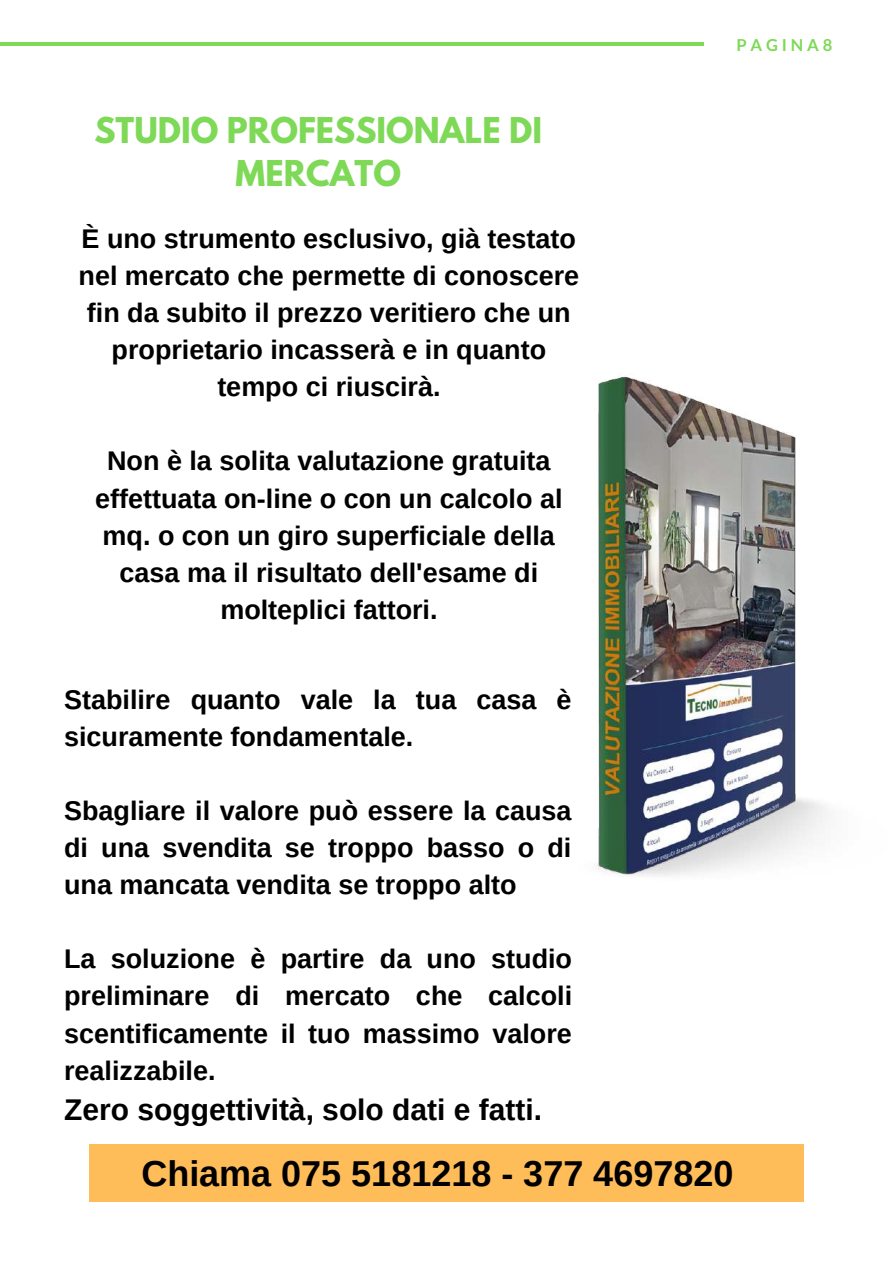
<style>
.page{position:relative;width:893px;height:1264px;background:#fff}
.page>*{position:absolute;margin:0;border:0;box-sizing:border-box;transform-origin:0 0}
.t1{font:700 36px "Arimo";color:#000}
.t2{font:700 31.5px/43.8px "League Spartan";color:#7ed957;text-align:center}
.t3{font:700 30px "Arimo";color:#000}
.t4{font:700 27px/37px "Arimo";color:#000;text-align:justify}
.t5{font:700 16.5px "Lato";letter-spacing:.23em;color:#7ed957}
</style>
<div class="page">
<hr style="left:0;top:42px;width:703px;height:3px;background:#7ed957">
<img style="left:595px;top:376px;width:233px;height:500px">
<div style="left:89px;top:1144px;width:714px;height:57px;background:#ffbd59"></div>
<p class="t2" style="left:94px;top:112px;width:449px">STUDIO PROFESSIONALE DI<br>MERCATO</p>
<p class="t4" style="left:79px;top:220px;width:502px;text-align:center">È uno strumento esclusivo, già testato nel mercato che permette di conoscere fin da subito il prezzo veritiero che un proprietario incasserà e in quanto tempo ci riuscirà.</p>
<p class="t4" style="left:95px;top:442px;width:469px;text-align:center">Non è la solita valutazione gratuita effettuata on-line o con un calcolo al mq. o con un giro superficiale della casa ma il risultato dell'esame di molteplici fattori.</p>
<p class="t4" style="left:64px;top:680px;width:509px">Stabilire quanto vale la tua casa è sicuramente fondamentale.</p>
<p class="t4" style="left:64px;top:792px;width:509px">Sbagliare il valore può essere la causa di una svendita se troppo basso o di una mancata vendita se troppo alto</p>
<p class="t4" style="left:64px;top:940px;width:509px">La soluzione è partire da uno studio preliminare di mercato che calcoli scentificamente il tuo massimo valore realizzabile.</p>
<p class="t3" style="left:64px;top:1092px;width:479px">Zero soggettività, solo dati e fatti.</p>
<p class="t5" style="left:736px;top:35px;width:97px">PAGINA8</p>
<h1 class="t1" style="left:141px;top:1152px;width:593px">Chiama 075 5181218 - 377 4697820</h1>
</div>
